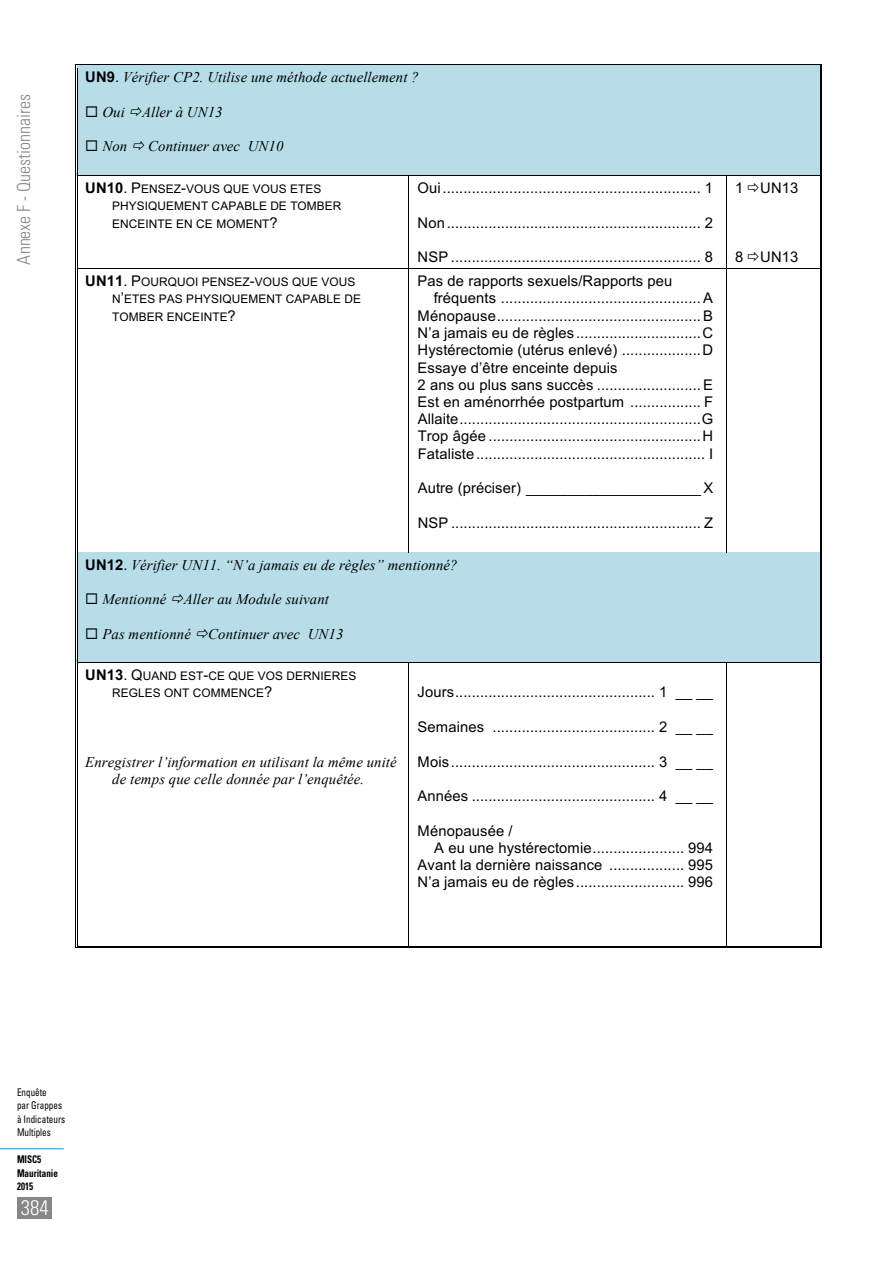
<style>
.page{position:relative;width:893px;height:1263px;background:#fff}
.page>*{position:absolute;margin:0;border:0;box-sizing:border-box;transform-origin:0 0}
.t1{font:300 condensed 21px "Univers LT Std";color:#fff}
.t2{font:300 condensed 18px "Univers LT Std";color:#878787}
.t3{font:14.7px "Arial";letter-spacing:.01em;color:#000}
.t4{font:italic 14.7px/17.2px "Times New Roman";letter-spacing:.01em;color:#000;text-align:center}
.t5{font:11.85px/17.2px "Arial";letter-spacing:.005em;color:#000}
.t6{font:condensed 10.65px/13.5px "Univers LT Std";color:#000;scale:.86 1}
.t7{font:700 condensed 10.65px/13.5px "Univers LT Std";color:#000;scale:.86 1}
.s1{font-family:"Arial";font-weight:700;font-style:normal}
.s2{font-family:"Arial";font-style:normal}
.s3{font-weight:700;font-size:14.7px}
.s4{font-size:14.7px}
</style>
<div class="page">
<div style="left:17px;top:1197px;width:34px;height:21px;background:#878787"></div>
<hr style="left:0;top:1148px;width:64px;height:1px;background:#41c0f0">
<div style="left:78px;top:65px;width:742px;height:110px;background:#b6dde8"></div>
<hr style="left:78px;top:64px;width:742px;height:1px;background:#000">
<hr style="left:77px;top:68px;width:1px;height:107px;background:#000">
<hr style="left:76px;top:68px;width:1px;height:107px;background:#000">
<hr style="left:821px;top:68px;width:1px;height:107px;background:#000">
<hr style="left:820px;top:68px;width:1px;height:107px;background:#000">
<hr style="left:78px;top:175px;width:331px;height:1px;background:#000">
<hr style="left:409px;top:175px;width:317px;height:1px;background:#000">
<hr style="left:727px;top:175px;width:93px;height:1px;background:#000">
<hr style="left:77px;top:179px;width:1px;height:90px;background:#000">
<hr style="left:76px;top:179px;width:1px;height:90px;background:#000">
<hr style="left:409px;top:179px;width:1px;height:90px;background:#000">
<hr style="left:726px;top:179px;width:1px;height:90px;background:#000">
<hr style="left:821px;top:179px;width:1px;height:90px;background:#000">
<hr style="left:820px;top:179px;width:1px;height:90px;background:#000">
<hr style="left:78px;top:269px;width:331px;height:1px;background:#000">
<hr style="left:409px;top:269px;width:317px;height:1px;background:#000">
<hr style="left:727px;top:269px;width:93px;height:1px;background:#000">
<hr style="left:77px;top:272px;width:1px;height:280px;background:#000">
<hr style="left:76px;top:272px;width:1px;height:280px;background:#000">
<hr style="left:409px;top:272px;width:1px;height:280px;background:#000">
<hr style="left:726px;top:272px;width:1px;height:280px;background:#000">
<hr style="left:821px;top:272px;width:1px;height:280px;background:#000">
<hr style="left:820px;top:272px;width:1px;height:280px;background:#000">
<div style="left:78px;top:553px;width:742px;height:110px;background:#b6dde8"></div>
<hr style="left:78px;top:552px;width:331px;height:1px;background:#000">
<hr style="left:409px;top:552px;width:317px;height:1px;background:#000">
<hr style="left:727px;top:552px;width:93px;height:1px;background:#000">
<hr style="left:77px;top:556px;width:1px;height:106px;background:#000">
<hr style="left:76px;top:556px;width:1px;height:106px;background:#000">
<hr style="left:821px;top:556px;width:1px;height:106px;background:#000">
<hr style="left:820px;top:556px;width:1px;height:106px;background:#000">
<hr style="left:78px;top:662px;width:331px;height:1px;background:#000">
<hr style="left:409px;top:662px;width:317px;height:1px;background:#000">
<hr style="left:727px;top:662px;width:93px;height:1px;background:#000">
<hr style="left:77px;top:666px;width:1px;height:280px;background:#000">
<hr style="left:76px;top:666px;width:1px;height:280px;background:#000">
<hr style="left:78px;top:947px;width:331px;height:1px;background:#000">
<hr style="left:78px;top:946px;width:331px;height:1px;background:#000">
<hr style="left:409px;top:666px;width:1px;height:280px;background:#000">
<hr style="left:411px;top:947px;width:315px;height:1px;background:#000">
<hr style="left:411px;top:946px;width:315px;height:1px;background:#000">
<hr style="left:726px;top:666px;width:1px;height:280px;background:#000">
<hr style="left:728px;top:947px;width:92px;height:1px;background:#000">
<hr style="left:728px;top:946px;width:92px;height:1px;background:#000">
<hr style="left:821px;top:666px;width:1px;height:280px;background:#000">
<hr style="left:820px;top:666px;width:1px;height:280px;background:#000">
<p class="t2" style="left:13px;top:264px;width:172px;rotate:-90deg">Annexe F - Questionnaires</p>
<p class="t4" style="left:85px;top:69px;width:335px"><span class="s1">UN9</span><span class="s2">.</span> Vérifier CP2. Utilise une méthode actuellement ?</p>
<p class="t4" style="left:85px;top:103px;width:139px">◻ Oui Aller à UN13</p>
<p class="t4" style="left:85px;top:137px;width:44px">◻ Non</p>
<p class="t4" style="left:148px;top:137px;width:137px">Continuer avec UN10</p>
<p class="t5" style="left:112px;top:180px;width:231px;text-indent:-27px"><span class="s3">UN10</span><span class="s4">. P</span>ENSEZ<span class="s4">-</span>VOUS QUE VOUS ETES<br>PHYSIQUEMENT CAPABLE DE TOMBER<br>ENCEINTE EN CE MOMENT<span class="s4">?</span></p>
<p class="t3" style="left:418px;top:178px;width:297px">Oui.............................................................. 1</p>
<p class="t3" style="left:418px;top:212px;width:297px">Non............................................................. 2</p>
<p class="t3" style="left:418px;top:246px;width:297px">NSP ............................................................ 8</p>
<p class="t5" style="left:112px;top:273px;width:250px;text-indent:-27px"><span class="s3">UN11</span><span class="s4">. P</span>OURQUOI PENSEZ<span class="s4">-</span>VOUS QUE VOUS<br>N<span class="s4">’</span>ETES PAS PHYSIQUEMENT CAPABLE DE<br>TOMBER ENCEINTE<span class="s4">?</span></p>
<p class="t3" style="left:418px;top:271px;width:256px">Pas de rapports sexuels/Rapports peu</p>
<p class="t3" style="left:434px;top:288px;width:281px">fréquents ................................................A</p>
<p class="t3" style="left:418px;top:305px;width:297px">Ménopause.................................................B</p>
<p class="t3" style="left:418px;top:323px;width:297px">N’a jamais eu de règles..............................C</p>
<p class="t3" style="left:418px;top:340px;width:297px">Hystérectomie (utérus enlevé) ...................D</p>
<p class="t3" style="left:418px;top:357px;width:201px">Essaye d’être enceinte depuis</p>
<p class="t3" style="left:418px;top:375px;width:297px">2 ans ou plus sans succès .........................E</p>
<p class="t3" style="left:418px;top:392px;width:297px">Est en aménorrhée postpartum ................. F</p>
<p class="t3" style="left:418px;top:409px;width:297px">Allaite..........................................................G</p>
<p class="t3" style="left:418px;top:426px;width:297px">Trop âgée ...................................................H</p>
<p class="t3" style="left:418px;top:443px;width:297px">Fataliste....................................................... I</p>
<p class="t3" style="left:418px;top:478px;width:297px">Autre (préciser) _____________________X</p>
<p class="t3" style="left:418px;top:512px;width:297px">NSP ............................................................ Z</p>
<p class="t4" style="left:85px;top:556px;width:374px"><span class="s1">UN12</span><span class="s2">.</span> Vérifier UN11. “N’a jamais eu de règles” mentionné?</p>
<p class="t4" style="left:85px;top:590px;width:245px">◻ Mentionné Aller au Module suivant</p>
<p class="t4" style="left:85px;top:625px;width:260px">◻ Pas mentionné Continuer avec UN13</p>
<p class="t5" style="left:112px;top:668px;width:246px;text-indent:-27px"><span class="s3">UN13</span><span class="s4">. Q</span>UAND EST<span class="s4">-</span>CE QUE VOS DERNIERES<br>REGLES ONT COMMENCE<span class="s4">?</span></p>
<p class="t3" style="left:418px;top:682px;width:297px">Jours................................................ 1 __ __</p>
<p class="t3" style="left:418px;top:717px;width:297px">Semaines ....................................... 2 __ __</p>
<p class="t3" style="left:418px;top:751px;width:297px">Mois................................................. 3 __ __</p>
<p class="t3" style="left:418px;top:786px;width:297px">Années ............................................ 4 __ __</p>
<p class="t3" style="left:418px;top:820px;width:97px">Ménopausée /</p>
<p class="t3" style="left:434px;top:838px;width:280px">A eu une hystérectomie...................... 994</p>
<p class="t3" style="left:418px;top:855px;width:297px">Avant la dernière naissance .................. 995</p>
<p class="t3" style="left:418px;top:872px;width:297px">N’a jamais eu de règles.......................... 996</p>
<p class="t4" style="left:85px;top:753px;width:313px">Enregistrer l’information en utilisant la même unité de temps que celle donnée par l’enquêtée.</p>
<p class="t3" style="left:735px;top:178px;width:65px">1 UN13</p>
<p class="t3" style="left:735px;top:246px;width:65px">8 UN13</p>
<p class="t6" style="left:17px;top:1085px;width:57px">Enquête<br>par Grappes à Indicateurs<br>Multiples</p>
<p class="t7" style="left:17px;top:1153px;width:49px">MISC5<br>Mauritanie<br>2015</p>
<h1 class="t1" style="left:21px;top:1195px;width:29px">384</h1>
</div>
